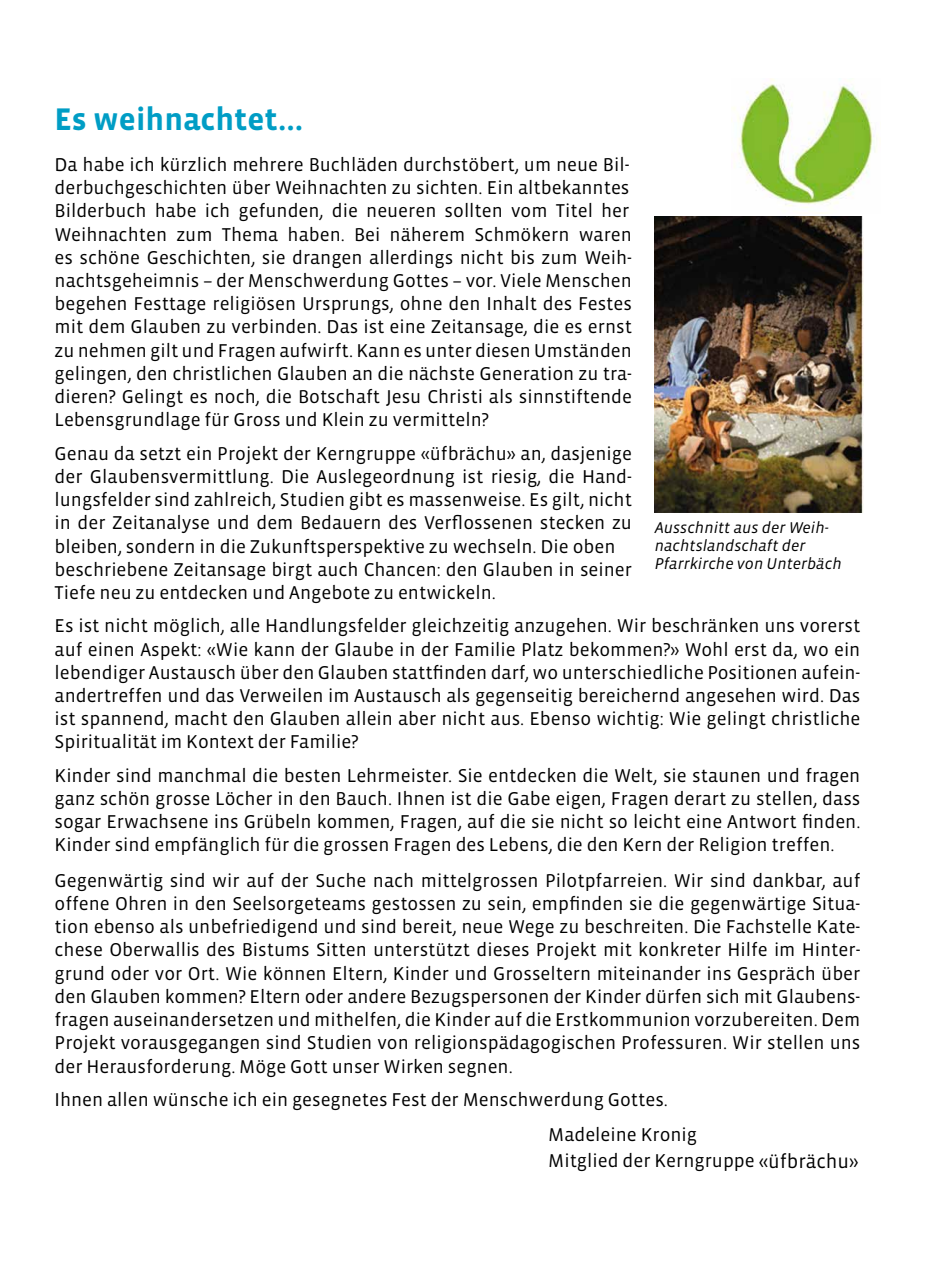
<style>
.page{position:relative;width:942px;height:1276px;background:#fff}
.page>*{position:absolute;margin:0;border:0;box-sizing:border-box;transform-origin:0 0}
.t1{font:700 32px "Vista Sans";color:#009dc5}
.t2{font:19px/23.2px "Vista Sans";color:#000}
.t3{font:italic 16px/18px "Vista Sans";color:#000}
.s1{font-size:20px}
</style>
<div class="page">
<img style="left:731px;top:78px;width:145px;height:135px">
<img style="left:654px;top:217px;width:209px;height:295px">
<h1 class="t1" style="left:55px;top:103px;width:249px">Es weihnachtet…</h1>
<p class="t2" style="left:55px;top:153px;width:578px">Da habe ich kürzlich mehrere Buchläden durchstöbert, um neue Bil&shy;derbuchgeschichten über Weihnachten zu sichten. Ein altbekanntes Bilderbuch habe ich gefunden, die neueren sollten vom Titel her Weihnachten zum Thema haben. Bei näherem Schmökern waren es schöne Geschichten, sie drangen allerdings nicht bis zum Weih&shy;nachtsgeheimnis – der Menschwerdung Gottes – vor. Viele Menschen begehen Festtage religiösen Ursprungs, ohne den Inhalt des Festes mit dem Glauben zu verbinden. Das ist eine Zeitansage, die es ernst zu nehmen gilt und Fragen aufwirft. Kann es unter diesen Umständen gelingen, den christlichen Glauben an die nächste Generation zu tra&shy;dieren? Gelingt es noch, die Botschaft Jesu Christi als sinnstiftende Lebensgrundlage für Gross und Klein zu vermitteln?</p>
<p class="t2" style="left:55px;top:442px;width:578px">Genau da setzt ein Projekt der Kerngruppe «üfbrächu» an, dasjenige der Glaubensvermittlung. Die Auslegeordnung ist riesig, die Hand&shy;lungsfelder sind zahlreich, Studien gibt es massenweise. Es gilt, nicht in der Zeitanalyse und dem Bedauern des Verflossenen stecken zu bleiben, sondern in die Zukunftsperspektive zu wechseln. Die oben beschriebene Zeitansage birgt auch Chancen: den Glauben in seiner Tiefe neu zu entdecken und Angebote zu entwickeln.</p>
<p class="t2" style="left:55px;top:615px;width:807px;text-align:justify">Es ist nicht möglich, alle Handlungsfelder gleichzeitig anzugehen. Wir beschränken uns vorerst auf einen Aspekt: «Wie kann der Glaube in der Familie Platz bekommen?» Wohl erst da, wo ein lebendiger Austausch über den Glauben stattfinden darf, wo unterschiedliche Positionen aufein&shy;andertreffen und das Verweilen im Austausch als gegenseitig bereichernd angesehen wird. Das ist spannend, macht den Glauben allein aber nicht aus. Ebenso wichtig: Wie gelingt christliche Spiritualität im Kontext der Familie?</p>
<p class="t2" style="left:55px;top:764px;width:807px;text-align:justify">Kinder sind manchmal die besten Lehrmeister. Sie entdecken die Welt, sie staunen und fragen ganz schön grosse Löcher in den Bauch. Ihnen ist die Gabe eigen, Fragen derart zu stellen, dass sogar Erwachsene ins Grübeln kommen, Fragen, auf die sie nicht so leicht eine Antwort finden.<br>Kinder sind empfänglich für die grossen Fragen des Lebens, die den Kern der Religion treffen.</p>
<p class="t2" style="left:55px;top:869px;width:807px;text-align:justify">Gegenwärtig sind wir auf der Suche nach mittelgrossen Pilotpfarreien. Wir sind dankbar, auf offene Ohren in den Seelsorgeteams gestossen zu sein, empfinden sie die gegenwärtige Situa&shy;tion ebenso als unbefriedigend und sind bereit, neue Wege zu beschreiten. Die Fachstelle Kate&shy;chese Oberwallis des Bistums Sitten unterstützt dieses Projekt mit konkreter Hilfe im Hinter&shy;grund oder vor Ort. Wie können Eltern, Kinder und Grosseltern miteinander ins Gespräch über den Glauben kommen? Eltern oder andere Bezugspersonen der Kinder dürfen sich mit Glaubens&shy;fragen auseinandersetzen und mithelfen, die Kinder auf die Erstkommunion vorzubereiten. Dem Projekt vorausgegangen sind Studien von religionspädagogischen Professuren. Wir stellen uns der Herausforderung. Möge Gott unser Wirken segnen.</p>
<p class="t2" style="left:548px;top:1082px;width:150px;line-height:35.2px;text-indent:-493px">Ihnen allen wünsche ich ein gesegnetes Fest der Menschwerdung Gottes.<br>Madeleine Kronig</p>
<p class="t2" style="left:548px;top:1149px;width:312px">Mitglied der Kerngruppe <span class="s1">«üfbrächu»</span></p>
<p class="t3" style="left:654px;top:518px;width:188px">Ausschnitt aus der Weih&shy;nachtslandschaft der<br>Pfarrkirche von Unterbäch</p>
</div>
